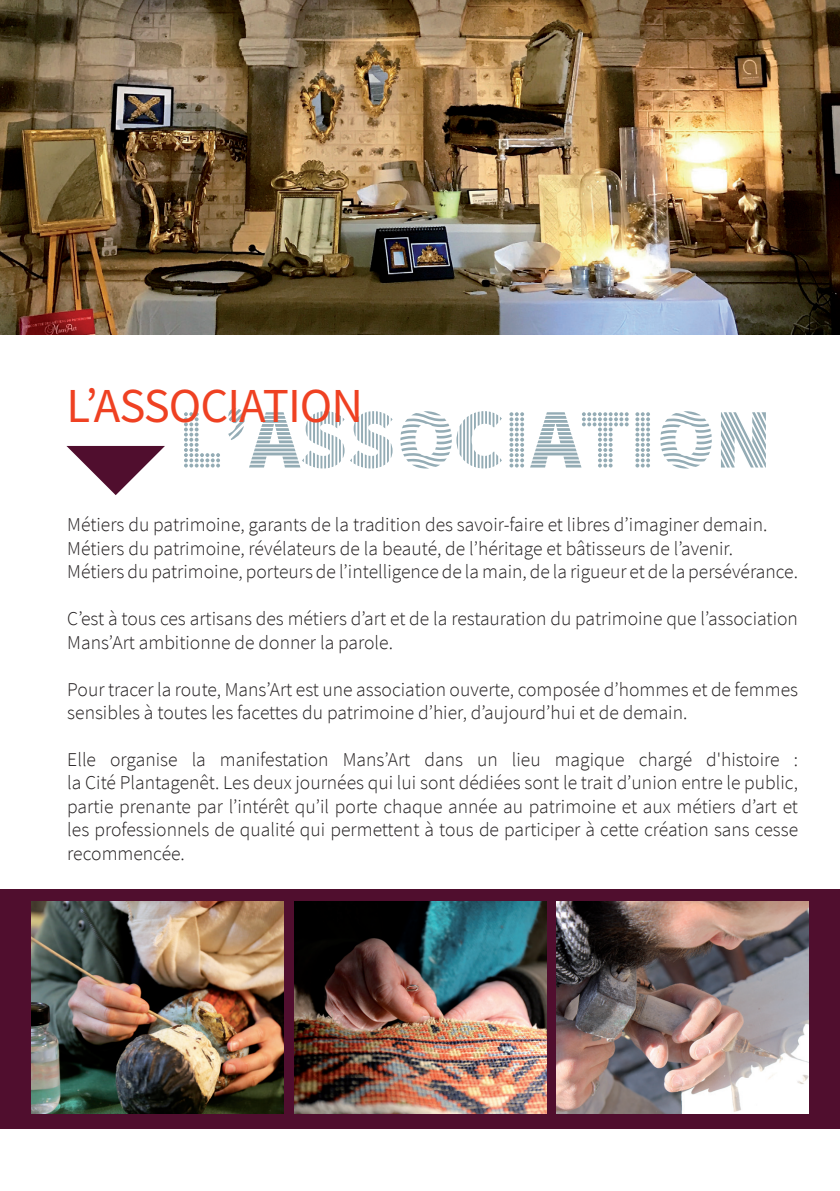
<style>
.page{position:relative;width:840px;height:1191px;background:#fff}
.page>*{position:absolute;margin:0;border:0;box-sizing:border-box;transform-origin:0 0}
.t1{font:85px "Source Sans Pro DISPLAY";color:#94acb5}
.t2{font:48.8px "Source Sans Pro";letter-spacing:-.02em;color:#ef4122}
.t3{font:300 19.6px/23.4px "Source Sans Pro";color:#231f20}
</style>
<div class="page">
<img style="left:0;top:0;width:839px;height:334px">
<div style="left:0;top:889px;width:839px;height:239px;background:#500e2e"></div>
<svg style="left:66px;top:446px;width:99px;height:49px"></svg>
<img style="left:31px;top:901px;width:252px;height:212px">
<img style="left:556px;top:901px;width:252px;height:212px">
<img style="left:294px;top:901px;width:252px;height:212px">
<h2 class="t2" style="left:66px;top:375px;width:298px">L’ASSOCIATION</h2>
<h1 class="t1" style="left:178px;top:395px;width:595px">L’ASSOCIATION</h1>
<p class="t3" style="left:67px;top:513px;width:731px">Métiers du patrimoine, garants de la tradition des savoir-faire et libres d’imaginer demain.<br>Métiers du patrimoine, révélateurs de la beauté, de l’héritage et bâtisseurs de l’avenir.<br>Métiers du patrimoine, porteurs de l’intelligence de la main, de la rigueur et de la persévérance.</p>
<p class="t3" style="left:67px;top:607px;width:731px">C’est à tous ces artisans des métiers d’art et de la restauration du patrimoine que l’association<br>Mans’Art ambitionne de donner la parole.</p>
<p class="t3" style="left:67px;top:677px;width:731px">Pour tracer la route, Mans’Art est une association ouverte, composée d’hommes et de femmes sensibles à toutes les facettes du patrimoine d’hier, d’aujourd’hui et de demain.</p>
<p class="t3" style="left:67px;top:747px;width:732px;text-align:justify">Elle organise la manifestation Mans’Art dans un lieu magique chargé d'histoire : la Cité Plantagenêt. Les deux journées qui lui sont dédiées sont le trait d’union entre le public, partie prenante par l’intérêt qu’il porte chaque année au patrimoine et aux métiers d’art et les professionnels de qualité qui permettent à tous de participer à cette création sans cesse recommencée.</p>
</div>
